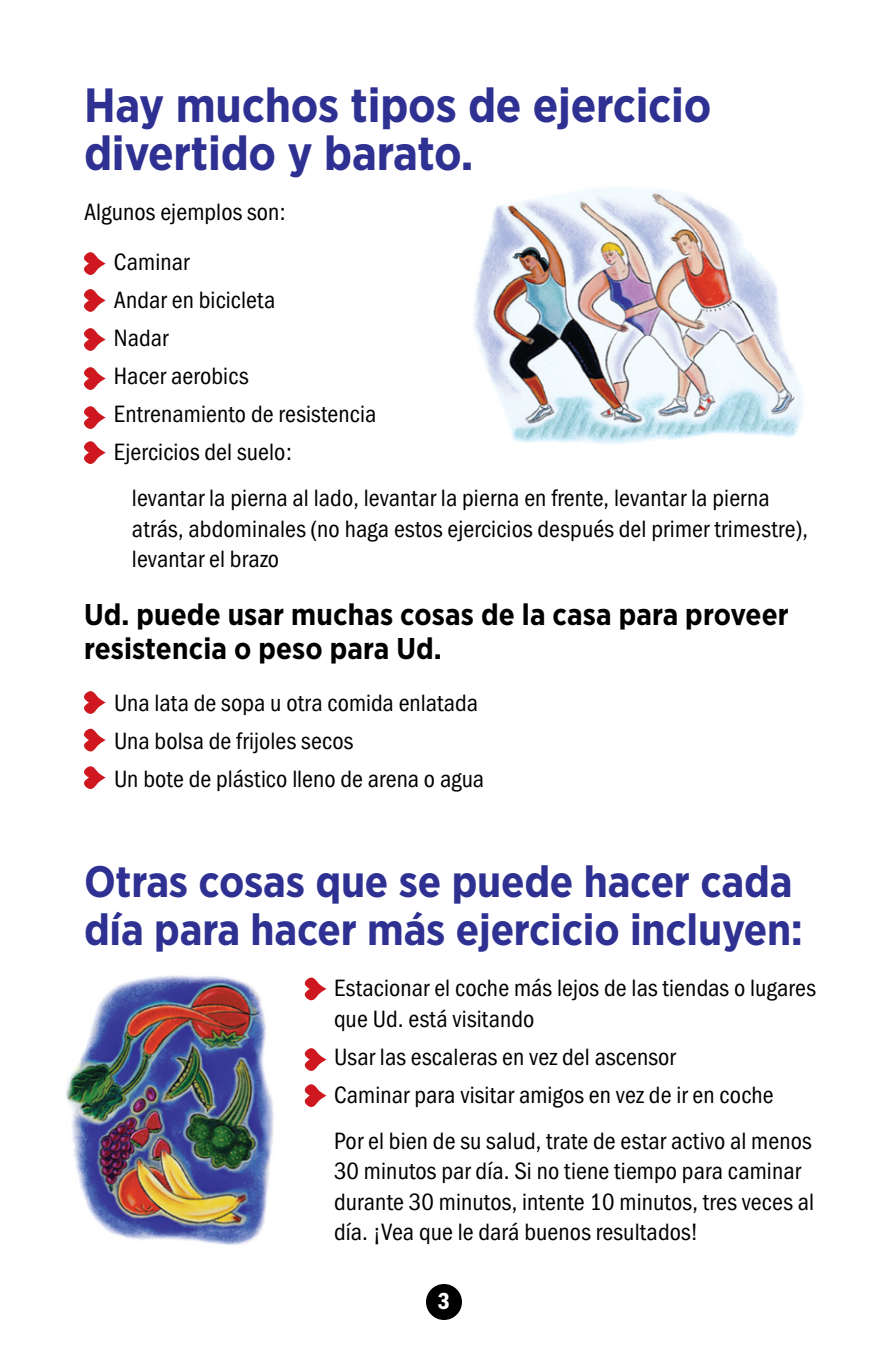
<style>
.page{position:relative;width:888px;height:1368px;background:#fff}
.page>*{position:absolute;margin:0;border:0;box-sizing:border-box;transform-origin:0 0}
.t1{font:700 48px/48px "Gotham Narrow";letter-spacing:-.005em;color:#2e3092}
.t2{font:700 44px/48px "Gotham Narrow";letter-spacing:-.005em;color:#2e3092}
.t3{font:700 30px/34px "Gotham Narrow";letter-spacing:.005em;color:#000}
.t4{font:24.4px/30.6px "Franklin Gothic URW Cond";letter-spacing:.005em;color:#000}
.t5{font:24px "Franklin Gothic URW Con Dem";color:#fff}
</style>
<div class="page">
<img style="left:473px;top:188px;width:330px;height:256px">
<img style="left:65px;top:975px;width:209px;height:270px">
<svg style="left:304px;top:977px;width:23px;height:24px"></svg>
<svg style="left:304px;top:1048px;width:23px;height:23px"></svg>
<svg style="left:304px;top:1084px;width:23px;height:23px"></svg>
<svg style="left:84px;top:691px;width:22px;height:23px"></svg>
<svg style="left:84px;top:728px;width:22px;height:24px"></svg>
<svg style="left:84px;top:766px;width:22px;height:23px"></svg>
<svg style="left:84px;top:252px;width:22px;height:23px"></svg>
<svg style="left:84px;top:289px;width:22px;height:23px"></svg>
<svg style="left:84px;top:328px;width:22px;height:23px"></svg>
<svg style="left:84px;top:367px;width:22px;height:23px"></svg>
<svg style="left:84px;top:406px;width:22px;height:23px"></svg>
<svg style="left:84px;top:441px;width:22px;height:23px"></svg>
<div style="left:426px;top:1284px;width:36px;height:36px;background:#000;border-radius:50%"></div>
<h3 class="t1" style="left:84px;top:81px;width:629px">Hay muchos tipos de ejercicio divertido y barato.</h3>
<p class="t4" style="left:84px;top:195px;width:203px">Algunos ejemplos son:</p>
<p class="t4" style="left:114px;top:245px;width:77px">Caminar</p>
<p class="t4" style="left:114px;top:283px;width:163px">Andar en bicicleta</p>
<p class="t4" style="left:114px;top:321px;width:56px">Nadar</p>
<p class="t4" style="left:114px;top:359px;width:136px">Hacer aerobics</p>
<p class="t4" style="left:114px;top:397px;width:264px">Entrenamiento de resistencia</p>
<p class="t4" style="left:132px;top:428px;width:639px;line-height:46px;text-indent:-18px">Ejercicios del suelo:<br>levantar la pierna al lado, levantar la pierna en frente, levantar la pierna</p>
<p class="t4" style="left:132px;top:512px;width:677px">atrás, abdominales (no haga estos ejercicios después del primer trimestre), levantar el brazo</p>
<h4 class="t3" style="left:84px;top:597px;width:706px">Ud. puede usar muchas cosas de la casa para proveer resistencia o peso para Ud.</h4>
<p class="t4" style="left:114px;top:686px;width:366px">Una lata de sopa u otra comida enlatada</p>
<p class="t4" style="left:114px;top:724px;width:241px">Una bolsa de frijoles secos</p>
<p class="t4" style="left:114px;top:762px;width:372px">Un bote de plástico lleno de arena o agua</p>
<h3 class="t2" style="left:84px;top:857px;width:721px">Otras cosas que se puede hacer cada día para hacer más ejercicio incluyen:</h3>
<p class="t4" style="left:334px;top:971px;width:484px">Estacionar el coche más lejos de las tiendas o lugares que Ud. está visitando</p>
<p class="t4" style="left:334px;top:1040px;width:343px">Usar las escaleras en vez del ascensor</p>
<p class="t4" style="left:334px;top:1078px;width:441px">Caminar para visitar amigos en vez de ir en coche</p>
<p class="t4" style="left:334px;top:1124px;width:482px">Por el bien de su salud, trate de estar activo al menos 30 minutos par día. Si no tiene tiempo para caminar durante 30 minutos, intente 10 minutos, tres veces al día. ¡Vea que le dará buenos resultados!</p>
<p class="t5" style="left:438px;top:1285px;width:14px">3</p>
</div>
